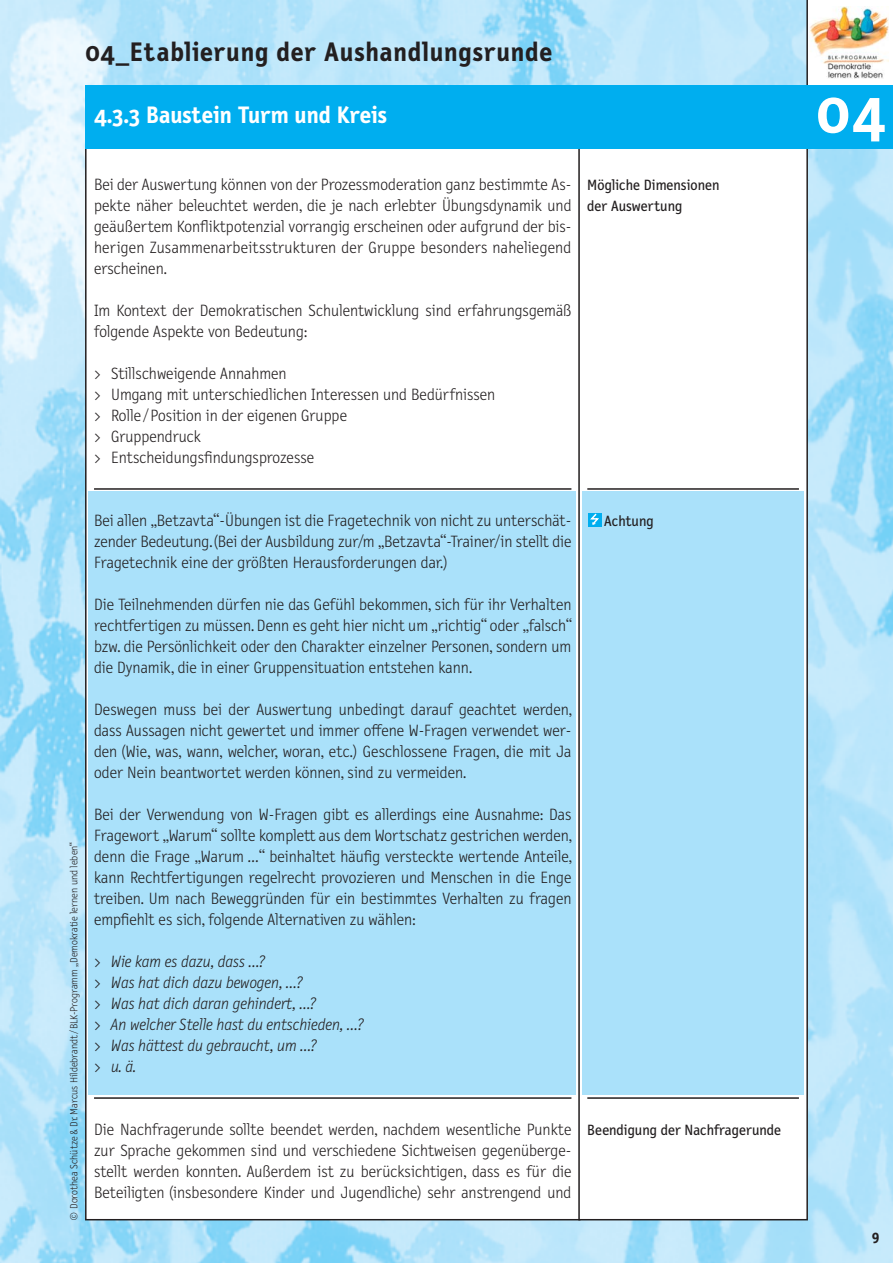
<style>
.page{position:relative;width:893px;height:1263px;background:#fff}
.page>*{position:absolute;margin:0;border:0;box-sizing:border-box;transform-origin:0 0}
.t1{font:700 63px "Letter Gothic Text";color:#fff}
.t2{font:700 27px "Letter Gothic Text";letter-spacing:.03em;color:#231f20}
.t3{font:700 24px "Letter Gothic Text";color:#fff}
.t4{font:300 16.5px/21px "Letter Gothic Text";color:#231f20;text-align:justify}
.t5{font:italic 300 16.5px/21px "Letter Gothic Text";color:#231f20}
.t6{font:15px/21px "Letter Gothic Text";color:#231f20}
.t7{font:700 15px "Letter Gothic Text";color:#231f20}
.t8{font:300 10.5px "Letter Gothic Text";color:#231f20}
.s1{font-style:italic}
.s2{font-style:normal}
</style>
<div class="page">
<img style="left:0;top:0;width:893px;height:1263px">
<div style="left:808px;top:0;width:85px;height:85px;background:#fff"></div>
<img style="left:809px;top:6px;width:80px;height:73px">
<hr style="left:806px;top:0;width:2px;height:111px;background:#231f20">
<div style="left:86px;top:141px;width:494px;height:1079px;background:#fff"></div>
<div style="left:579px;top:141px;width:228px;height:1079px;background:#fff"></div>
<div style="left:578px;top:140px;width:230px;height:1080px;border:2px solid #231f20"></div>
<div style="left:85px;top:85px;width:724px;height:64px;background:#00aeef"></div>
<div style="left:808px;top:85px;width:85px;height:64px;background:#00aeef"></div>
<div style="left:582px;top:492px;width:222px;height:603px;background:#aae1fa"></div>
<hr style="left:587px;top:488px;width:212px;height:2px;background:#231f20">
<hr style="left:587px;top:1097px;width:212px;height:2px;background:#231f20">
<div style="left:89px;top:492px;width:487px;height:603px;background:#aae1fa"></div>
<hr style="left:94px;top:488px;width:477px;height:2px;background:#231f20">
<hr style="left:94px;top:1097px;width:477px;height:2px;background:#231f20">
<svg style="left:588px;top:513px;width:13px;height:13px"></svg>
<h2 class="t2" style="left:85px;top:42px;width:469px">04_Etablierung der Aushandlungsrunde</h2>
<h3 class="t3" style="left:94px;top:106px;width:295px">4.3.3 Baustein Turm und Kreis</h3>
<h1 class="t1" style="left:816px;top:88px;width:71px">04</h1>
<p class="t4" style="left:94px;top:175px;width:479px">Bei der Auswertung können von der Prozessmoderation ganz bestimmte As - pekte näher beleuchtet werden, die je nach erlebter Übungsdynamik und geäußertem Konfliktpotenzial vorrangig erscheinen oder aufgrund der bis&shy;herigen Zusammenarbeitsstrukturen der Gruppe besonders naheliegend er scheinen.</p>
<p class="t4" style="left:94px;top:301px;width:479px">Im Kontext der Demokratischen Schulentwicklung sind erfahrungsgemäß folgende Aspekte von Bedeutung:</p>
<p class="t4" style="left:94px;top:364px;width:403px;text-align:left">&gt; Stillschweigende Annahmen<br>&gt; Umgang mit unterschiedlichen Interessen und Bedürfnissen &gt; Rolle / Position in der eigenen Gruppe<br>&gt; Gruppendruck<br>&gt; Entscheidungsfindungsprozesse</p>
<p class="t6" style="left:587px;top:176px;width:134px">Mögliche Dimensionen der Auswertung</p>
<p class="t8" style="left:70px;top:1221px;width:381px;rotate:-90deg">© Dorothea Schütze &amp; Dr. Marcus Hildebrandt / BLK-Programm „Demokratie lernen und leben“</p>
<p class="t4" style="left:94px;top:511px;width:479px">Bei allen „Betzavta“-Übungen ist die Fragetechnik von nicht zu unterschät&shy;zender Bedeutung. (Bei der Ausbildung zur/m „Betzavta“-Trainer/in stellt die Fragetechnik eine der größten Herausforderungen dar.)</p>
<p class="t4" style="left:94px;top:595px;width:480px">Die Teilnehmenden dürfen nie das Gefühl bekommen, sich für ihr Verhalten rechtfertigen zu müssen. Denn es geht hier nicht um „richtig“ oder „falsch“ bzw. die Persönlichkeit oder den Charakter einzelner Personen, sondern um die Dynamik, die in einer Gruppensituation entstehen kann.</p>
<p class="t4" style="left:94px;top:700px;width:480px">Deswegen muss bei der Auswertung unbedingt darauf geachtet werden, dass Aussagen nicht gewertet und immer offene W-Fragen verwendet wer&shy;den (Wie, was, wann, welcher, woran, etc.) Geschlossene Fragen, die mit Ja oder Nein beantwortet werden können, sind zu vermeiden.</p>
<p class="t4" style="left:94px;top:805px;width:480px">Bei der Verwendung von W-Fragen gibt es allerdings eine Ausnahme: Das Fragewort „Warum“ sollte komplett aus dem Wortschatz gestrichen werden, denn die Frage „Warum <span class="s1">…</span>“ beinhaltet häufig versteckte wertende Anteile, kann Rechtfertigungen regelrecht provozieren und Menschen in die Enge treiben. Um nach Beweggründen für ein bestimmtes Verhalten zu fragen empfiehlt es sich, folgende Alternativen zu wählen:</p>
<p class="t5" style="left:94px;top:952px;width:271px"><span class="s2">&gt;</span> Wie kam es dazu, dass …?<br><span class="s2">&gt;</span> Was hat dich dazu bewogen, …?<br><span class="s2">&gt;</span> Was hat dich daran gehindert, …?<br><span class="s2">&gt;</span> An welcher Stelle hast du entschieden, …? <span class="s2">&gt;</span> Was hättest du gebraucht, um …?<br><span class="s2">&gt;</span> u. ä.</p>
<p class="t4" style="left:94px;top:1120px;width:479px">Die Nachfragerunde sollte beendet werden, nachdem wesentliche Punkte zur Sprache gekommen sind und verschiedene Sichtweisen gegenüberge&shy;stellt werden konnten. Außerdem ist zu berücksichtigen, dass es für die Beteiligten (insbesondere Kinder und Jugendliche) sehr anstrengend und</p>
<p class="t6" style="left:604px;top:512px;width:51px">Achtung</p>
<p class="t6" style="left:587px;top:1121px;width:195px">Beendigung der Nachfragerunde</p>
<p class="t7" style="left:872px;top:1230px;width:9px">9</p>
</div>
